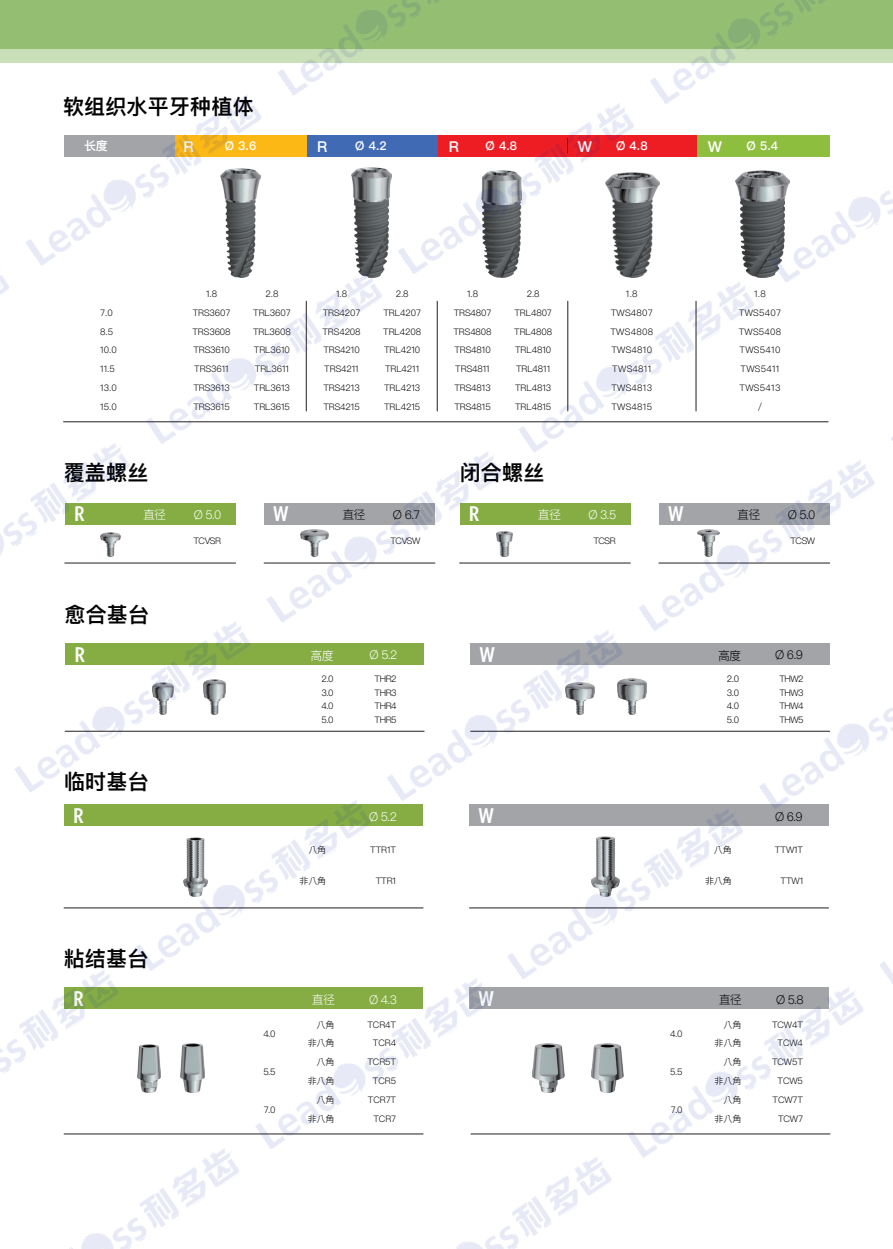
<style>
.page{position:relative;width:893px;height:1249px;background:#fff}
.page>*{position:absolute;margin:0;border:0;box-sizing:border-box;transform-origin:0 0}
.t1{font:600 21px "Ping Fang TC";letter-spacing:.01em;color:#030303}
.t2{font:500 20.55px "Climerick";color:#fff}
.t3{font:600 15px "Ping Fang TC";color:#fff}
.t4{font:300 12px "Ping Fang TC";color:#fff}
.t5{font:300 12px "Ping Fang TC";color:#030303}
.t6{font:600 12px "Ping Fang TC";color:#fff}
.t7{font:300 12px "Source Han Sans CN";color:#fff}
.t8{font:300 12px "Source Han Sans CN";color:#030303}
.t9{font:300 9px/18.9px "Ping Fang TC";letter-spacing:-.01em;color:#030303;text-align:center}
.t10{font:300 9px/18.9px "Ping Fang TC";letter-spacing:.03em;color:#030303;text-align:center}
</style>
<div class="page">
<div style="left:66px;top:643px;width:358px;height:22px;background:#85ad44"></div>
<div style="left:470px;top:643px;width:359px;height:22px;background:#a2a4a7"></div>
<hr style="left:63px;top:421px;width:765px;height:1px;background:#231f20">
<div style="left:65px;top:503px;width:170px;height:21px;background:#85ad44"></div>
<hr style="left:65px;top:563px;width:170px;height:1px;background:#231f20">
<hr style="left:437px;top:301px;width:1px;height:110px;background:#231f20">
<hr style="left:264px;top:563px;width:171px;height:1px;background:#231f20">
<div style="left:460px;top:503px;width:170px;height:21px;background:#85ad44"></div>
<hr style="left:459px;top:563px;width:171px;height:1px;background:#231f20">
<hr style="left:65px;top:731px;width:359px;height:1px;background:#231f20">
<hr style="left:470px;top:731px;width:359px;height:1px;background:#231f20">
<img style="left:491px;top:275px;width:21px;height:3px">
<img style="left:621px;top:172px;width:38px;height:105px">
<img style="left:352px;top:167px;width:40px;height:101px">
<img style="left:735px;top:171px;width:35px;height:107px">
<img style="left:506px;top:531px;width:6px;height:25px">
<img style="left:626px;top:678px;width:20px;height:37px">
<div style="left:0;top:23px;width:893px;height:40px;background:#c9dfb8"></div>
<div style="left:0;top:0;width:893px;height:49px;background:#94bf72"></div>
<div style="left:175px;top:136px;width:132px;height:21px;background:#fcb814"></div>
<div style="left:307px;top:136px;width:131px;height:21px;background:#406ab4"></div>
<div style="left:697px;top:136px;width:132px;height:21px;background:#8dbe3e"></div>
<div style="left:567px;top:136px;width:130px;height:21px;background:#ee1d23"></div>
<div style="left:469px;top:987px;width:359px;height:21px;background:#a2a4a7"></div>
<div style="left:469px;top:804px;width:359px;height:21px;background:#a2a4a7"></div>
<div style="left:64px;top:804px;width:359px;height:21px;background:#85ad44"></div>
<hr style="left:64px;top:907px;width:359px;height:1px;background:#231f20">
<hr style="left:469px;top:907px;width:359px;height:1px;background:#231f20">
<div style="left:64px;top:988px;width:359px;height:21px;background:#85ad44"></div>
<hr style="left:64px;top:1133px;width:359px;height:1px;background:#231f20">
<hr style="left:471px;top:1133px;width:359px;height:1px;background:#231f20">
<img style="left:180px;top:1044px;width:24px;height:48px">
<img style="left:137px;top:1044px;width:24px;height:48px">
<img style="left:591px;top:1043px;width:32px;height:49px">
<img style="left:532px;top:1043px;width:32px;height:49px">
<img style="left:627px;top:987px;width:236px;height:171px">
<img style="left:69px;top:1148px;width:170px;height:101px">
<img style="left:0;top:970px;width:123px;height:165px">
<img style="left:456px;top:1157px;width:155px;height:92px">
<img style="left:255px;top:978px;width:240px;height:171px">
<img style="left:135px;top:800px;width:240px;height:171px">
<img style="left:14px;top:621px;width:240px;height:172px">
<img style="left:0;top:443px;width:134px;height:121px">
<img style="left:0;top:275px;width:9px;height:19px">
<img style="left:507px;top:809px;width:240px;height:170px">
<img style="left:386px;top:630px;width:240px;height:171px">
<img style="left:266px;top:452px;width:240px;height:171px">
<img style="left:146px;top:268px;width:240px;height:176px">
<img style="left:25px;top:95px;width:241px;height:172px">
<img style="left:880px;top:961px;width:13px;height:23px">
<img style="left:758px;top:643px;width:135px;height:167px">
<img style="left:639px;top:460px;width:236px;height:171px">
<img style="left:518px;top:277px;width:240px;height:176px">
<img style="left:398px;top:103px;width:240px;height:172px">
<img style="left:277px;top:0;width:162px;height:96px">
<img style="left:770px;top:135px;width:123px;height:148px">
<img style="left:650px;top:0;width:175px;height:104px">
<h1 class="t1" style="left:63px;top:94px;width:192px">软组织水平牙种植体</h1>
<h3 class="t6" style="left:84px;top:139px;width:25px">长度</h3>
<h3 class="t6" style="left:225px;top:139px;width:33px">Ø 3.6</h3>
<h3 class="t6" style="left:355px;top:139px;width:33px">Ø 4.2</h3>
<h3 class="t6" style="left:485px;top:139px;width:33px">Ø 4.8</h3>
<h3 class="t6" style="left:616px;top:139px;width:33px">Ø 4.8</h3>
<h3 class="t6" style="left:746px;top:139px;width:33px">Ø 5.4</h3>
<h3 class="t3" style="left:184px;top:138px;width:12px">R</h3>
<h3 class="t3" style="left:317px;top:138px;width:12px">R</h3>
<h3 class="t3" style="left:449px;top:138px;width:12px">R</h3>
<h3 class="t3" style="left:577px;top:138px;width:16px">W</h3>
<h3 class="t3" style="left:707px;top:138px;width:16px">W</h3>
<p class="t9" style="left:100px;top:303px;width:18px;text-align:left">7.0<br>8.5<br>10.0<br>11.5<br>13.0<br>15.0</p>
<p class="t9" style="left:192px;top:284px;width:40px">1.8<br>TRS3607<br>TRS3608<br>TRS3610<br>TRS3611<br>TRS3613<br>TRS3615</p>
<p class="t9" style="left:253px;top:284px;width:39px">2.8<br>TRL3607<br>TRL3608<br>TRL3610<br>TRL3611<br>TRL3613<br>TRL3615</p>
<p class="t9" style="left:322px;top:284px;width:40px">1.8<br>TRS4207<br>TRS4208<br>TRS4210<br>TRS4211<br>TRS4213<br>TRS4215</p>
<p class="t9" style="left:383px;top:284px;width:39px">2.8<br>TRL4207<br>TRL4208<br>TRL4210<br>TRL4211<br>TRL4213<br>TRL4215</p>
<p class="t9" style="left:453px;top:284px;width:40px">1.8<br>TRS4807<br>TRS4808<br>TRS4810<br>TRS4811<br>TRS4813<br>TRS4815</p>
<p class="t9" style="left:514px;top:284px;width:39px">2.8<br>TRL4807<br>TRL4808<br>TRL4810<br>TRL4811<br>TRL4813<br>TRL4815</p>
<p class="t10" style="left:610px;top:284px;width:44px">1.8<br>TWS4807<br>TWS4808<br>TWS4810<br>TWS4811<br>TWS4813<br>TWS4815</p>
<p class="t10" style="left:738px;top:284px;width:44px">1.8<br>TWS5407<br>TWS5408<br>TWS5410<br>TWS5411<br>TWS5413 /</p>
<h1 class="t1" style="left:64px;top:460px;width:86px">覆盖螺丝</h1>
<h1 class="t1" style="left:460px;top:460px;width:86px">闭合螺丝</h1>
<h2 class="t2" style="left:74px;top:502px;width:12px">R</h2>
<h3 class="t7" style="left:143px;top:507px;width:25px">直径</h3>
<h3 class="t4" style="left:194px;top:507px;width:29px">Ø 5.0</h3>
<h2 class="t2" style="left:274px;top:502px;width:16px">W</h2>
<h3 class="t8" style="left:342px;top:507px;width:25px">直径</h3>
<h3 class="t5" style="left:393px;top:507px;width:29px">Ø 6.7</h3>
<h2 class="t2" style="left:469px;top:502px;width:12px">R</h2>
<h3 class="t7" style="left:538px;top:507px;width:25px">直径</h3>
<h3 class="t4" style="left:588px;top:507px;width:29px">Ø 3.5</h3>
<h2 class="t2" style="left:668px;top:502px;width:16px">W</h2>
<h3 class="t8" style="left:737px;top:507px;width:25px">直径</h3>
<h3 class="t5" style="left:787px;top:507px;width:29px">Ø 5.0</h3>
<p class="t9" style="left:193px;top:531px;width:29px">TCVSR</p>
<p class="t9" style="left:390px;top:531px;width:31px">TCVSW</p>
<p class="t9" style="left:593px;top:531px;width:24px">TCSR</p>
<p class="t9" style="left:790px;top:531px;width:26px">TCSW</p>
<h1 class="t1" style="left:64px;top:602px;width:86px">愈合基台</h1>
<h2 class="t2" style="left:75px;top:643px;width:12px">R</h2>
<h3 class="t4" style="left:310px;top:648px;width:25px">高度</h3>
<h3 class="t4" style="left:369px;top:648px;width:29px">Ø 5.2</h3>
<h3 class="t5" style="left:718px;top:648px;width:25px">高度</h3>
<h3 class="t5" style="left:775px;top:648px;width:29px">Ø 6.9</h3>
<h2 class="t2" style="left:480px;top:643px;width:16px">W</h2>
<h1 class="t1" style="left:64px;top:769px;width:86px">临时基台</h1>
<p class="t9" style="left:321px;top:672px;width:14px;line-height:13.5px;text-align:justify">2.0<br>3.0<br>4.0<br>5.0</p>
<p class="t9" style="left:374px;top:672px;width:24px;line-height:13.5px;text-align:justify">THR2<br>THR3<br>THR4<br>THR5</p>
<p class="t9" style="left:727px;top:672px;width:14px;line-height:13.5px;text-align:justify">2.0<br>3.0<br>4.0<br>5.0</p>
<p class="t9" style="left:779px;top:672px;width:26px;line-height:13.5px;text-align:justify">THW2<br>THW3<br>THW4<br>THW5</p>
<h2 class="t2" style="left:74px;top:804px;width:12px">R</h2>
<h3 class="t4" style="left:369px;top:809px;width:29px">Ø 5.2</h3>
<h2 class="t2" style="left:479px;top:804px;width:16px">W</h2>
<h3 class="t5" style="left:775px;top:809px;width:29px">Ø 6.9</h3>
<p class="t9" style="left:308px;top:841px;width:19px">八角</p>
<p class="t9" style="left:299px;top:871px;width:28px">非八角</p>
<p class="t9" style="left:370px;top:841px;width:27px">TTR1T</p>
<p class="t9" style="left:375px;top:871px;width:22px">TTR1</p>
<p class="t9" style="left:714px;top:841px;width:19px">八角</p>
<p class="t9" style="left:705px;top:871px;width:28px">非八角</p>
<p class="t9" style="left:775px;top:841px;width:30px">TTW1T</p>
<p class="t9" style="left:780px;top:871px;width:24px">TTW1</p>
<h1 class="t1" style="left:64px;top:946px;width:86px">粘结基台</h1>
<h2 class="t2" style="left:74px;top:987px;width:12px">R</h2>
<h3 class="t4" style="left:369px;top:992px;width:29px">Ø 4.3</h3>
<h3 class="t7" style="left:312px;top:993px;width:25px">直径</h3>
<h2 class="t2" style="left:479px;top:987px;width:16px">W</h2>
<h3 class="t8" style="left:718px;top:993px;width:25px">直径</h3>
<h3 class="t5" style="left:776px;top:992px;width:29px">Ø 5.8</h3>
<p class="t9" style="left:263px;top:1024px;width:14px">4.0</p>
<p class="t9" style="left:263px;top:1062px;width:14px">5.5</p>
<p class="t9" style="left:264px;top:1100px;width:13px">7.0</p>
<p class="t9" style="left:714px;top:1015px;width:28px;text-align:right">八角非八角八角非八角八角非八角</p>
<p class="t9" style="left:308px;top:1015px;width:28px;text-align:right">八角非八角八角非八角八角非八角</p>
<p class="t9" style="left:367px;top:1015px;width:30px;text-align:right">TCR4T<br>TCR4<br>TCR5T<br>TCR5<br>TCR7T<br>TCR7</p>
<p class="t9" style="left:772px;top:1015px;width:32px;text-align:right">TCW4T<br>TCW4<br>TCW5T<br>TCW5<br>TCW7T<br>TCW7</p>
<p class="t9" style="left:670px;top:1024px;width:14px">4.0</p>
<p class="t9" style="left:670px;top:1062px;width:14px">5.5</p>
<p class="t9" style="left:670px;top:1100px;width:13px">7.0</p>
</div>
